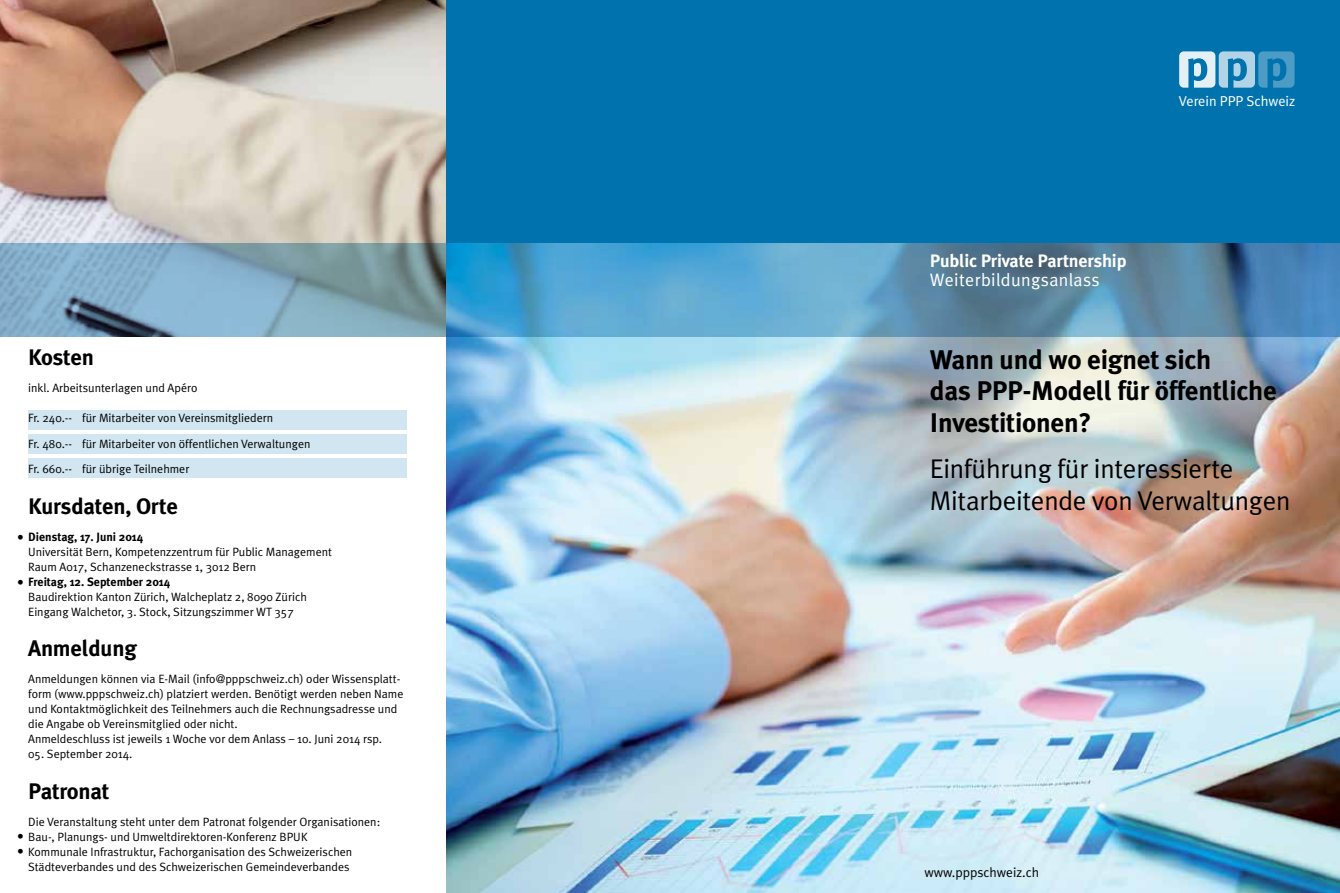
<style>
.page{position:relative;width:1340px;height:893px;background:#fff}
.page>*{position:absolute;margin:0;border:0;box-sizing:border-box;transform-origin:0 0}
.t1{font:700 27px/31.5px "Meta Plus";letter-spacing:-.01em;color:#000}
.t2{font:27px/31.5px "Meta Plus Normal";letter-spacing:-.01em;color:#000}
.t3{font:700 22.5px "Meta Plus";letter-spacing:-.01em;color:#000}
.t4{font:700 18px "Meta Plus";letter-spacing:-.01em;color:#fff}
.t5{font:18px "Meta Plus Normal";letter-spacing:.02em;color:#fff}
.t6{font:14.4px "Meta Plus Normal";color:#fff}
.t7{font:13.5px/15px "Meta Plus Normal";color:#000}
.t8{font:12px/15px "Meta Plus Normal";color:#000}
.t9{font:700 12px "Meta Plus";color:#000}
</style>
<div class="page">
<img style="left:0;top:0;width:446px;height:243px">
<img style="left:446px;top:336px;width:893px;height:557px">
<div style="left:28px;top:410px;width:378px;height:19px;background:#d1e6f0"></div>
<div style="left:28px;top:434px;width:378px;height:19px;background:#d1e6f0"></div>
<div style="left:28px;top:458px;width:378px;height:19px;background:#d1e6f0"></div>
<div style="left:446px;top:0;width:893px;height:243px;background:#0073ae"></div>
<svg style="left:1179px;top:51px;width:115px;height:37px"></svg>
<svg style="left:0;top:243px;width:1339px;height:93px;background:#6299b9"></svg>
<h2 class="t3" style="left:28px;top:344px;width:67px">Kosten</h2>
<p class="t8" style="left:28px;top:380px;width:171px">inkl. Arbeitsunterlagen und Apéro</p>
<p class="t8" style="left:28px;top:405px;width:284px;line-height:25.5px">Fr. 240.-- für Mitarbeiter von Vereinsmitgliedern<br>Fr. 480.-- für Mitarbeiter von öffentlichen Verwaltungen<br>Fr. 660.-- für übrige Teilnehmer</p>
<h2 class="t3" style="left:28px;top:493px;width:151px">Kursdaten, Orte</h2>
<p class="t9" style="left:28px;top:530px;width:117px">Dienstag, 17. Juni 2014</p>
<p class="t8" style="left:28px;top:544px;width:305px">Universität Bern, Kompetenzzentrum für Public Management<br>Raum A017, Schanzeneckstrasse 1, 3012 Bern</p>
<p class="t9" style="left:28px;top:575px;width:144px">Freitag, 12. September 2014</p>
<p class="t8" style="left:28px;top:589px;width:280px">Baudirektion Kanton Zürich, Walcheplatz 2, 8090 Zürich<br>Eingang Walchetor, 3. Stock, Sitzungszimmer WT 357</p>
<h2 class="t3" style="left:28px;top:635px;width:110px">Anmeldung</h2>
<p class="t8" style="left:28px;top:671px;width:377px">Anmeldungen können via E-Mail (info@pppschweiz.ch) oder Wissensplatt&shy;form (www.pppschweiz.ch) platziert werden. Benötigt werden neben Name und Kontaktmöglichkeit des Teilnehmers auch die Rechnungsadresse und die Angabe ob Vereinsmitglied oder nicht.<br>Anmeldeschluss ist jeweils 1 Woche vor dem Anlass – 10. Juni 2014 rsp.</p>
<p class="t8" style="left:28px;top:746px;width:106px">05. September 2014.</p>
<h2 class="t3" style="left:28px;top:778px;width:83px">Patronat</h2>
<p class="t8" style="left:28px;top:814px;width:353px">Die Veranstaltung steht unter dem Patronat folgender Organisationen:<br>Bau-, Planungs- und Umweltdirektoren-Konferenz BPUK<br>Kommunale Infrastruktur, Fachorganisation des Schweizerischen Städteverbandes und des Schweizerischen Gemeindeverbandes</p>
<p class="t7" style="left:17px;top:529px;width:8px">•</p>
<p class="t7" style="left:17px;top:574px;width:8px">•</p>
<p class="t7" style="left:17px;top:828px;width:8px">• •</p>
<p class="t6" style="left:1178px;top:92px;width:118px">Verein PPP Schweiz</p>
<h3 class="t4" style="left:929px;top:250px;width:198px">Public Private Partnership</h3>
<h3 class="t5" style="left:929px;top:270px;width:171px">Weiterbildungsanlass</h3>
<h1 class="t1" style="left:929px;top:343px;width:348px">Wann und wo eignet sich<br>das PPP-Modell für öffentliche<br>Investitionen?</h1>
<h1 class="t2" style="left:929px;top:453px;width:362px">Einführung für interessierte<br>Mitarbeitende von Verwaltungen</h1>
<p class="t7" style="left:924px;top:864px;width:116px">www.pppschweiz.ch</p>
</div>
